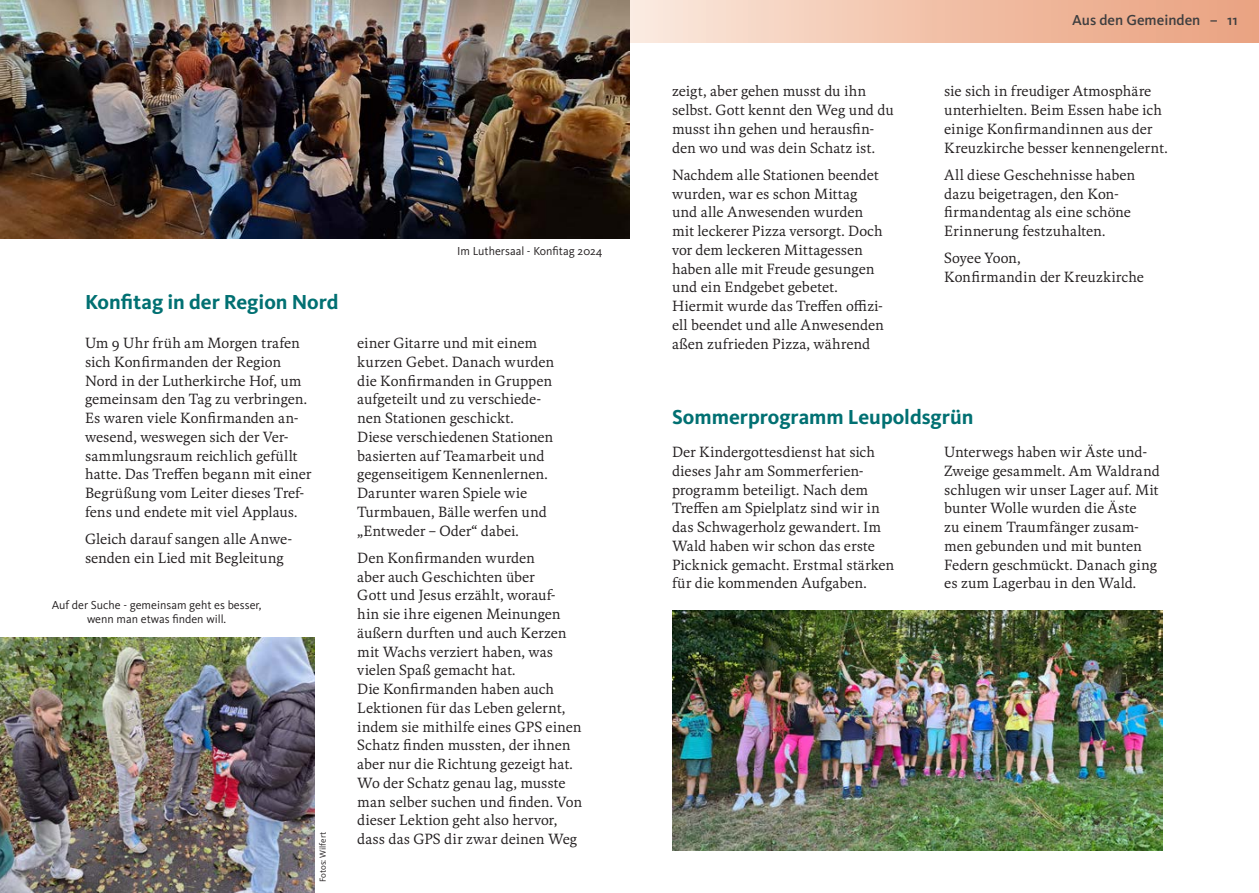
<style>
.page{position:relative;width:1259px;height:893px;background:#fff}
.page>*{position:absolute;margin:0;border:0;box-sizing:border-box;transform-origin:0 0}
.kreuz_4_-_Überschrift{font:700 21px "Kievit OT";color:#017072}
.kreuz_4_-_serif_10pt_-_Fließtext{font:15px/18.8px "Kievit Serif";color:#231f20}
.t1{font:500 15px "Kievit OT";color:#3e3e3f}
.kreuz_4_-_8pt_-_BildU{font:12px/14.4px "Kievit OT";color:#231f20;text-align:center}
.kreuz_4_-_6pt_-_Fotonachweis{font:9px "Kievit OT";color:#231f20}
</style>
<div class="page">
<div style="left:629px;top:0;width:630px;height:43px;background:linear-gradient(to right,#fae7db,#e99f7c)"></div>
<img style="left:0;top:0;width:629px;height:238px">
<img style="left:672px;top:611px;width:490px;height:239px">
<img style="left:0;top:638px;width:315px;height:255px">
<p class="kreuz_4_-_Überschrift" style="left:85px;top:290px;width:255px">Konfitag in der Region Nord</p>
<p class="kreuz_4_-_serif_10pt_-_Fließtext" style="left:85px;top:333px;width:228px">Um 9 Uhr früh am Morgen trafen sich Konfirmanden der Region<br>Nord in der Lutherkirche Hof, um gemeinsam den Tag zu verbringen.<br>Es waren viele Konfirmanden an&shy;wesend, weswegen sich der Ver&shy;sammlungsraum reichlich gefüllt hatte. Das Treffen begann mit einer<br>Begrüßung vom Leiter dieses Tref&shy;fens und endete mit viel Applaus.</p>
<p class="kreuz_4_-_serif_10pt_-_Fließtext" style="left:85px;top:529px;width:209px">Gleich darauf sangen alle Anwe&shy;senden ein Lied mit Begleitung</p>
<p class="kreuz_4_-_8pt_-_BildU" style="left:52px;top:597px;width:211px">Auf der Suche - gemeinsam geht es besser, wenn man etwas finden will.</p>
<p class="kreuz_4_-_6pt_-_Fotonachweis" style="left:318px;top:882px;width:52px;rotate:-90deg">Fotos: Wilfert</p>
<p class="kreuz_4_-_8pt_-_BildU" style="left:457px;top:244px;width:147px">Im Luthersaal - Konfitag 2024</p>
<p class="kreuz_4_-_serif_10pt_-_Fließtext" style="left:357px;top:333px;width:198px">einer Gitarre und mit einem kurzen Gebet. Danach wurden die Konfirmanden in Gruppen aufgeteilt und zu verschiede&shy;nen Stationen geschickt.</p>
<p class="kreuz_4_-_serif_10pt_-_Fließtext" style="left:357px;top:427px;width:198px">Diese verschiedenen Stationen basierten auf Teamarbeit und gegenseitigem Kennenlernen.<br>Darunter waren Spiele wie<br>Turmbauen, Bälle werfen und „Entweder – Oder“ dabei.</p>
<p class="kreuz_4_-_serif_10pt_-_Fließtext" style="left:357px;top:548px;width:211px">Den Konfirmanden wurden<br>aber auch Geschichten über<br>Gott und Jesus erzählt, worauf&shy;hin sie ihre eigenen Meinungen äußern durften und auch Kerzen mit Wachs verziert haben, was vielen Spaß gemacht hat.</p>
<p class="kreuz_4_-_serif_10pt_-_Fließtext" style="left:357px;top:679px;width:226px">Die Konfirmanden haben auch<br>Lektionen für das Leben gelernt, indem sie mithilfe eines GPS einen<br>Schatz finden mussten, der ihnen aber nur die Richtung gezeigt hat.<br>Wo der Schatz genau lag, musste man selber suchen und finden. Von dieser Lektion geht also hervor, dass das GPS dir zwar deinen Weg</p>
<p class="kreuz_4_-_serif_10pt_-_Fließtext" style="left:672px;top:81px;width:223px">zeigt, aber gehen musst du ihn selbst. Gott kennt den Weg und du musst ihn gehen und herausfin&shy;den wo und was dein Schatz ist.</p>
<p class="kreuz_4_-_serif_10pt_-_Fließtext" style="left:672px;top:165px;width:212px">Nachdem alle Stationen beendet wurden, war es schon Mittag und alle Anwesenden wurden mit leckerer Pizza versorgt. Doch vor dem leckeren Mittagessen haben alle mit Freude gesungen und ein Endgebet gebetet.</p>
<p class="kreuz_4_-_serif_10pt_-_Fließtext" style="left:672px;top:296px;width:213px;text-align:justify">Hiermit wurde das Treffen offizi&shy;ell beendet und alle Anwesenden aßen zufrieden Pizza, während</p>
<p class="t1" style="left:1072px;top:11px;width:167px">Aus den Gemeinden – 11</p>
<p class="kreuz_4_-_serif_10pt_-_Fließtext" style="left:944px;top:81px;width:225px">sie sich in freudiger Atmosphäre unterhielten. Beim Essen habe ich einige Konfirmandinnen aus der Kreuzkirche besser kennengelernt.</p>
<p class="kreuz_4_-_serif_10pt_-_Fließtext" style="left:944px;top:165px;width:193px">All diese Geschehnisse haben dazu beigetragen, den Kon&shy;firmandentag als eine schöne<br>Erinnerung festzuhalten.</p>
<p class="kreuz_4_-_serif_10pt_-_Fließtext" style="left:944px;top:248px;width:78px">Soyee Yoon,</p>
<p class="kreuz_4_-_serif_10pt_-_Fließtext" style="left:944px;top:267px;width:201px">Konfirmandin der Kreuzkirche</p>
<p class="kreuz_4_-_Überschrift" style="left:672px;top:405px;width:303px">Sommerprogramm Leupoldsgrün</p>
<p class="kreuz_4_-_serif_10pt_-_Fließtext" style="left:672px;top:442px;width:224px">Der Kindergottesdienst hat sich dieses Jahr am Sommerferien&shy;programm beteiligt. Nach dem<br>Treffen am Spielplatz sind wir in das Schwagerholz gewandert. Im<br>Wald haben wir schon das erste<br>Picknick gemacht. Erstmal stärken für die kommenden Aufgaben.</p>
<p class="kreuz_4_-_serif_10pt_-_Fließtext" style="left:944px;top:442px;width:217px">Unterwegs haben wir Äste und-<br>Zweige gesammelt. Am Waldrand schlugen wir unser Lager auf. Mit bunter Wolle wurden die Äste<br>zu einem Traumfänger zusam&shy;men gebunden und mit bunten<br>Federn geschmückt. Danach ging es zum Lagerbau in den Wald.</p>
</div>
